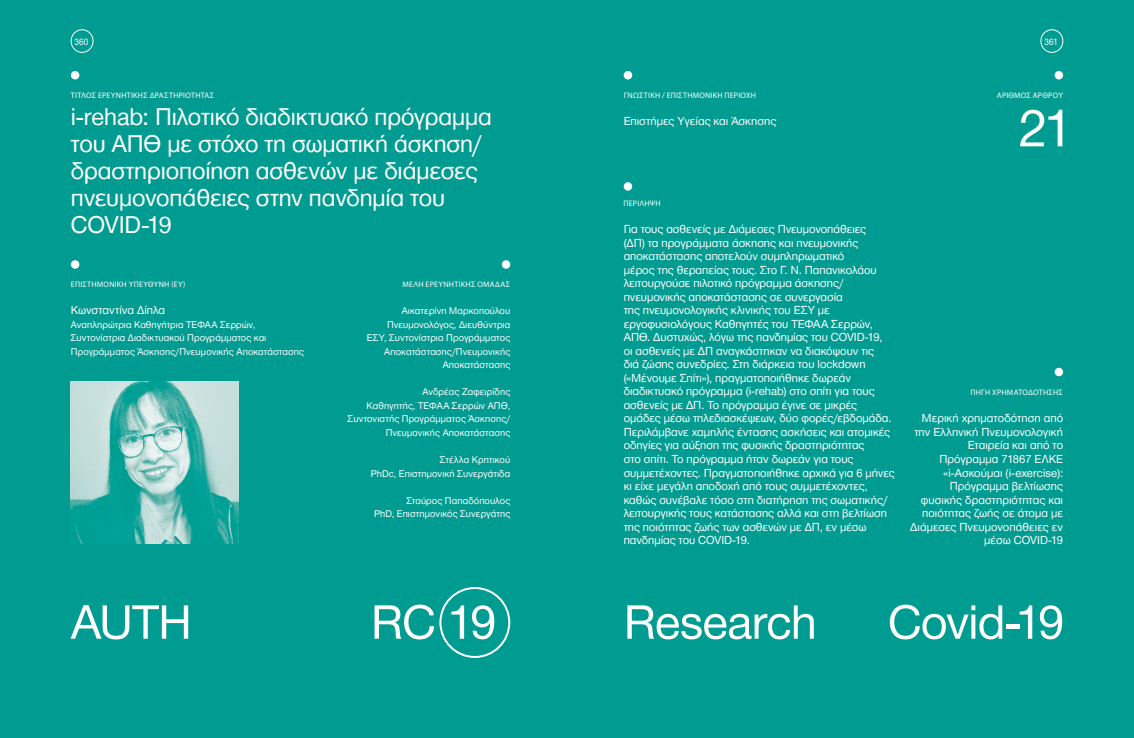
<style>
.page{position:relative;width:1134px;height:738px;background:#fff}
.page>*{position:absolute;margin:0;border:0;box-sizing:border-box;transform-origin:0 0}
.t1{font:55px "Helvetica Neue Greek";color:#fff}
.t2{font:50px "Helvetica Neue Greek";letter-spacing:-.015em;color:#fff}
.t3{font:25px/27px "Helvetica Neue Greek";letter-spacing:-.005em;color:#fff}
.t4{font:12px/13.5px "Helvetica Neue Greek";color:#fff}
.t5{font:10px/13.5px "Helvetica Neue Greek";letter-spacing:.01em;color:#fff;text-align:right}
.t6{font:9.8px "Helvetica Neue Greek";letter-spacing:.01em;color:#fff;scale:.9 1}
.t7{font:8px "Myriad Pro";letter-spacing:.025em;color:#fff}
</style>
<div class="page">
<div style="left:0;top:0;width:1134px;height:737px;background:#009c91"></div>
<img style="left:71px;top:381px;width:167px;height:162px">
<div style="left:71px;top:71px;width:8px;height:8px;background:#fff;border-radius:50%"></div>
<div style="left:624px;top:71px;width:8px;height:8px;background:#fff;border-radius:50%"></div>
<div style="left:1054px;top:71px;width:9px;height:8px;background:#fff;border-radius:50%"></div>
<div style="left:71px;top:29px;width:22px;height:24px;border:1px solid #fff;border-radius:50%"></div>
<div style="left:1041px;top:29px;width:22px;height:24px;border:1px solid #fff;border-radius:50%"></div>
<div style="left:439px;top:586px;width:71px;height:71px;border:2px solid #fff;border-radius:50%"></div>
<div style="left:624px;top:182px;width:8px;height:8px;background:#fff;border-radius:50%"></div>
<div style="left:1054px;top:367px;width:9px;height:9px;background:#fff;border-radius:50%"></div>
<div style="left:71px;top:260px;width:8px;height:8px;background:#fff;border-radius:50%"></div>
<div style="left:502px;top:260px;width:8px;height:8px;background:#fff;border-radius:50%"></div>
<p class="t6" style="left:74px;top:36px;width:17px">360</p>
<p class="t6" style="left:1044px;top:36px;width:17px">361</p>
<p class="t7" style="left:71px;top:90px;width:145px">ΤΊΤΛΟΣ ΕΡΕΥΝΗΤΙΚΉΣ ΔΡΑΣΤΗΡΙΌΤΗΤΑΣ</p>
<p class="t7" style="left:997px;top:90px;width:68px">ΑΡΙΘΜΌΣ ΆΡΘΡΟΥ</p>
<p class="t7" style="left:624px;top:90px;width:134px">ΓΝΩΣΤΙΚΉ / ΕΠΙΣΤΗΜΟΝΙΚΉ ΠΕΡΙΟΧΉ</p>
<h3 class="t3" style="left:71px;top:103px;width:423px">i-rehab: Πιλοτικό διαδικτυακό πρόγραμμα του ΑΠΘ με στόχο τη σωματική άσκηση/ δραστηριοποίηση ασθενών με διάμεσες πνευμονοπάθειες στην πανδημία του<br>COVID-19</h3>
<p class="t7" style="left:71px;top:279px;width:116px">ΕΠΙΣΤΗΜΟΝΙΚΗ ΥΠΕΎΘΥΝΗ (ΕΥ)</p>
<p class="t7" style="left:402px;top:279px;width:109px">ΜΈΛΗ ΕΡΕΥΝΗΤΙΚΉΣ ΟΜΆΔΑΣ</p>
<p class="t4" style="left:71px;top:303px;width:96px">Κωνσταντίνα Δίπλα</p>
<p class="t5" style="left:71px;top:317px;width:235px;text-align:left">Αναπληρώτρια Καθηγήτρια ΤΕΦΑΑ Σερρών,<br>Συντονίστρια Διαδικτυακού Προγράμματος και<br>Προγράμματος Άσκησης/Πνευμονικής Αποκατάστασης</p>
<p class="t5" style="left:367px;top:304px;width:145px">Αικατερίνη Μαρκοπούλου<br>Πνευμονολόγος, Διευθύντρια<br>ΕΣΥ, Συντονίστρια Προγράμματος<br>Αποκατάστασης/Πνευμονικής<br>Αποκατάστασης</p>
<p class="t5" style="left:348px;top:385px;width:164px">Ανδρέας Ζαφειρίδης<br>Καθηγητής, ΤΕΦΑΑ Σερρών ΑΠΘ,<br>Συντονιστής Προγράμματος Άσκησης/<br>Πνευμονικής Αποκατάστασης</p>
<p class="t5" style="left:371px;top:452px;width:141px">Στέλλα Κρητικού<br>PhDc, Επιστημονική Συνεργάτιδα</p>
<p class="t5" style="left:374px;top:493px;width:138px">Σταύρος Παπαδόπουλος<br>PhD, Επιστημονικός Συνεργάτης</p>
<p class="t4" style="left:624px;top:114px;width:154px">Επιστήμες Υγείας και Άσκησης</p>
<h1 class="t1" style="left:1019px;top:99px;width:56px">21</h1>
<p class="t7" style="left:623px;top:198px;width:39px">ΠΕΡΊΛΗΨΗ</p>
<p class="t4" style="left:624px;top:222px;width:272px">Για τους ασθενείς με Διάμεσες Πνευμονοπάθειες<br>(ΔΠ) τα προγράμματα άσκησης και πνευμονικής αποκατάστασης αποτελούν συμπληρωματικό<br>μέρος της θεραπείας τους. Στο Γ. Ν. Παπανικολάου λειτουργούσε πιλοτικό πρόγραμμα άσκησης/ πνευμονικής αποκατάστασης σε συνεργασία<br>της πνευμονολογικής κλινικής του ΕΣΥ με εργοφυσιολόγους Καθηγητές του ΤΕΦΑΑ Σερρών, ΑΠΘ. Δυστυχώς, λόγω της πανδημίας του COVID-19,<br>οι ασθενείς με ΔΠ αναγκάστηκαν να διακόψουν τις<br>διά ζώσης συνεδρίες. Στη διάρκεια του lockdown («Μένουμε Σπίτι»), πραγματοποιήθηκε δωρεάν διαδικτυακό πρόγραμμα (i-rehab) στο σπίτι για τους ασθενείς με ΔΠ. Το πρόγραμμα έγινε σε μικρές ομάδες μέσω τηλεδιασκέψεων, δύο φορές/εβδομάδα.<br>Περιλάμβανε χαμηλής έντασης ασκήσεις και ατομικές οδηγίες για αύξηση της φυσικής δραστηριότητας<br>στο σπίτι. Το πρόγραμμα ήταν δωρεάν για τους συμμετέχοντες. Πραγματοποιήθηκε αρχικά για 6 μήνες κι είχε μεγάλη αποδοχή από τους συμμετέχοντες, καθώς συνέβαλε τόσο στη διατήρηση της σωματικής/ λειτουργικής τους κατάστασης αλλά και στη βελτίωση της ποιότητας ζωής των ασθενών με ΔΠ, εν μέσω πανδημίας του COVID-19.</p>
<p class="t7" style="left:970px;top:387px;width:94px">ΠΗΓΉ ΧΡΗΜΑΤΟΔΌΤΗΣΗΣ</p>
<p class="t4" style="left:910px;top:411px;width:155px;text-align:right">Μερική χρηματοδότηση από την Ελληνική Πνευμονολογική<br>Εταιρεία και από το<br>Πρόγραμμα 71867 ΕΛΚΕ «i-Ασκούμαι (i-exercise):<br>Πρόγραμμα βελτίωσης φυσικής δραστηριότητας και ποιότητας ζωής σε άτομα με<br>Διάμεσες Πνευμονοπάθειες εν μέσω COVID-19</p>
<h2 class="t2" style="left:71px;top:595px;width:123px">AUTH</h2>
<h2 class="t2" style="left:371px;top:595px;width:127px">RC 19</h2>
<h2 class="t2" style="left:624px;top:595px;width:195px">Research</h2>
<h2 class="t2" style="left:888px;top:595px;width:178px">Covid-19</h2>
</div>
